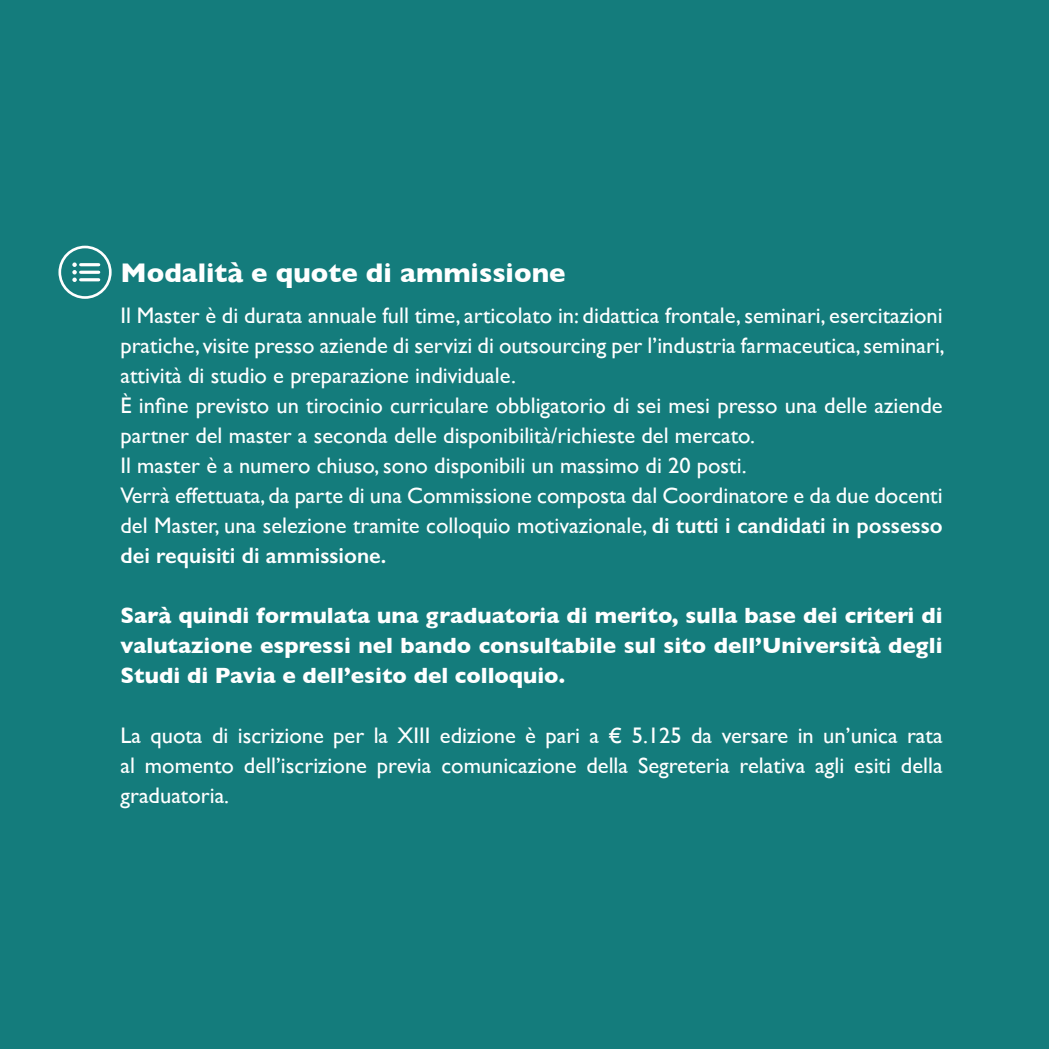
<style>
.page{position:relative;width:1049px;height:1049px;background:#147c7c}
.page>*{position:absolute;margin:0;border:0;box-sizing:border-box;transform-origin:0 0}
.t1{font:700 27.5px "Gill Sans";color:#fff}
.t2{font:22.5px/30px "Gill Sans";color:#fff}
.t3{font:700 22.5px/30px "Gill Sans";color:#fff;text-align:justify}
.s1{font-weight:600}
</style>
<div class="page">
<svg style="left:58px;top:246px;width:54px;height:53px"></svg>
<hr style="left:81px;top:278px;width:18px;height:3px;background:#fff">
<p class="t1" style="left:120px;top:251px;width:446px">Modalità e quote di ammissione</p>
<p class="t2" style="left:120px;top:300px;width:826px">Il Master è di durata annuale full time, articolato in: didattica frontale, seminari, esercitazioni pratiche, visite presso aziende di servizi di outsourcing per l’industria farmaceutica, seminari, attività di studio e preparazione individuale.<br>È infine previsto un tirocinio curriculare obbligatorio di sei mesi presso una delle aziende partner del master a seconda delle disponibilità/richieste del mercato.<br>Il master è a numero chiuso, sono disponibili un massimo di 20 posti.<br>Verrà effettuata, da parte di una Commissione composta dal Coordinatore e da due docenti del Master, una selezione tramite colloquio motivazionale, <span class="s1">di tutti i candidati in possesso dei requisiti di ammissione.</span></p>
<p class="t3" style="left:120px;top:600px;width:824px">Sarà quindi formulata una graduatoria di merito, sulla base dei criteri di valutazione espressi nel bando consultabile sul sito dell’Università degli Studi di Pavia e dell’esito del colloquio.</p>
<p class="t2" style="left:120px;top:720px;width:824px;text-align:justify">La quota di iscrizione per la XIII edizione è pari a € 5.125 da versare in un’unica rata al momento dell’iscrizione previa comunicazione della Segreteria relativa agli esiti della graduatoria.</p>
</div>
